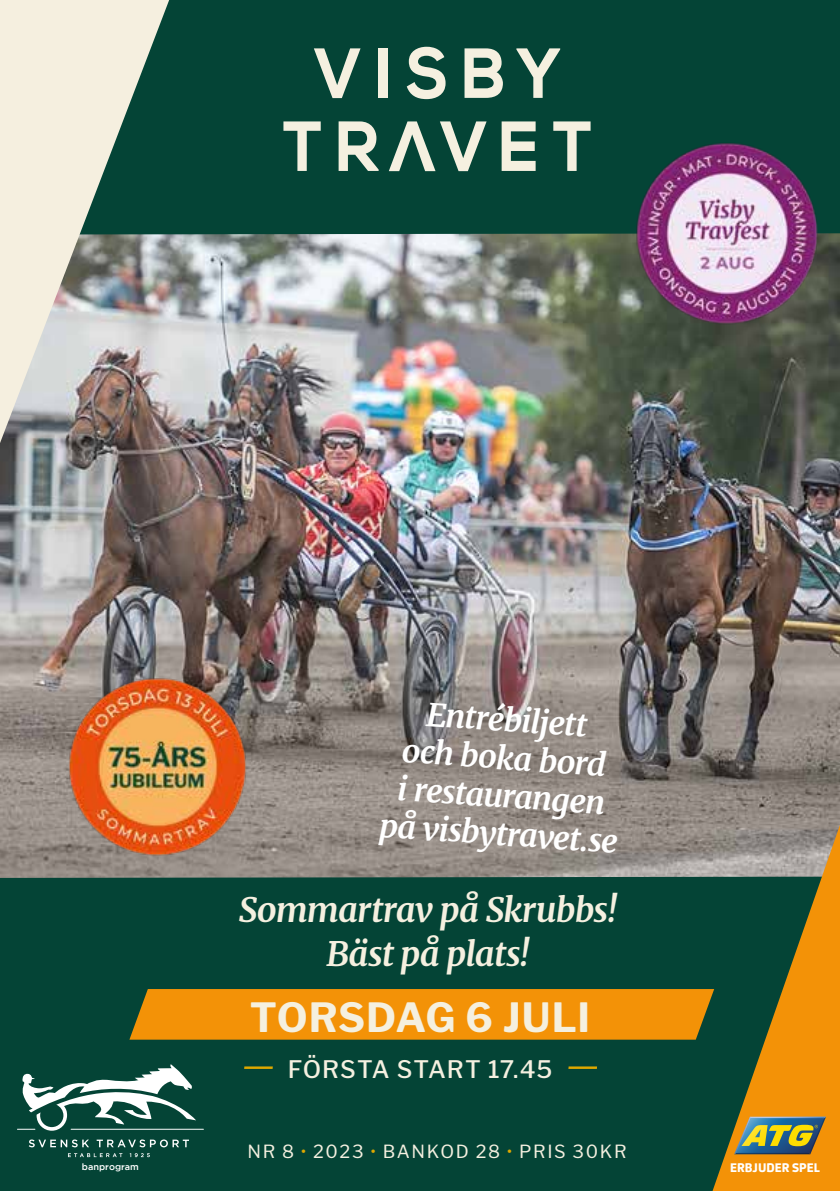
<style>
.page{position:relative;width:840px;height:1191px;background:#fff}
.page>*{position:absolute;margin:0;border:0;box-sizing:border-box;transform-origin:0 0}
.t1{font:700 40px "Libre Franklin";letter-spacing:.015em;color:#f5f0df}
.t2{font:italic 700 34px/44px "Merriweather";letter-spacing:-.025em;color:#f5f0e0;text-align:center}
.t3{font:italic 700 32px/38px "Merriweather";color:#fff;text-align:center}
.t4{font:500 24px "Libre Franklin";letter-spacing:.04em;color:#f5f0e0}
.t5{font:18px "Libre Franklin";letter-spacing:.09em;color:#f5f0e0}
.t6{font:800 12px "ATG Text";color:#fff}
.t7{font:500 9.2px "Gotham";color:#fff}
.s1{color:#dea800}
</style>
<div class="page">
<div style="left:0;top:0;width:839px;height:1191px;background:#044436"></div>
<img style="left:0;top:233px;width:839px;height:645px">
<div style="left:129px;top:989px;width:583px;height:50px;background:#f39207"></div>
<hr style="left:244px;top:1066px;width:29px;height:3px;background:#dea800">
<hr style="left:568px;top:1066px;width:28px;height:3px;background:#dea800">
<svg style="left:314px;top:48px;width:46px;height:50px"></svg>
<div style="left:378px;top:48px;width:9px;height:50px;background:#f5f0e0"></div>
<svg style="left:406px;top:47px;width:39px;height:52px"></svg>
<svg style="left:464px;top:48px;width:38px;height:50px"></svg>
<svg style="left:516px;top:48px;width:44px;height:50px"></svg>
<svg style="left:283px;top:121px;width:37px;height:50px"></svg>
<svg style="left:338px;top:121px;width:40px;height:50px"></svg>
<svg style="left:389px;top:121px;width:97px;height:50px"></svg>
<svg style="left:501px;top:121px;width:34px;height:50px"></svg>
<svg style="left:553px;top:121px;width:37px;height:50px"></svg>
<svg style="left:712px;top:825px;width:127px;height:366px"></svg>
<svg style="left:0;top:0;width:169px;height:443px;background:#b6bbb0"></svg>
<svg style="left:733px;top:1116px;width:92px;height:38px;background:#828b5a"></svg>
<svg style="left:29px;top:1139px;width:60px;height:8px"></svg>
<svg style="left:97px;top:1139px;width:92px;height:8px"></svg>
<svg style="left:68px;top:1153px;width:54px;height:4px"></svg>
<svg style="left:129px;top:1153px;width:21px;height:4px"></svg>
<svg style="left:17px;top:1064px;width:187px;height:66px"></svg>
<img style="left:63px;top:673px;width:188px;height:187px">
<img style="left:630px;top:143px;width:191px;height:187px">
<p class="t3" style="left:388px;top:691px;width:240px;rotate:4deg">Entrébiljett<br>och boka bord<br>i restaurangen på visbytravet.se</p>
<p class="t2" style="left:239px;top:887px;width:380px">Sommartrav på Skrubbs!<br>Bäst på plats!</p>
<p class="t1" style="left:250px;top:986px;width:341px">TORSDAG 6 JULI</p>
<p class="t4" style="left:287px;top:1050px;width:266px">FÖRSTA START 17.45</p>
<p class="t5" style="left:247px;top:1137px;width:380px">NR 8 <span class="s1">•</span> 2023 <span class="s1">•</span> BANKOD 28 <span class="s1">•</span> PRIS 30KR</p>
<p class="t7" style="left:82px;top:1161px;width:58px">banprogram</p>
<p class="t6" style="left:729px;top:1160px;width:91px">ERBJUDER SPEL</p>
</div>
